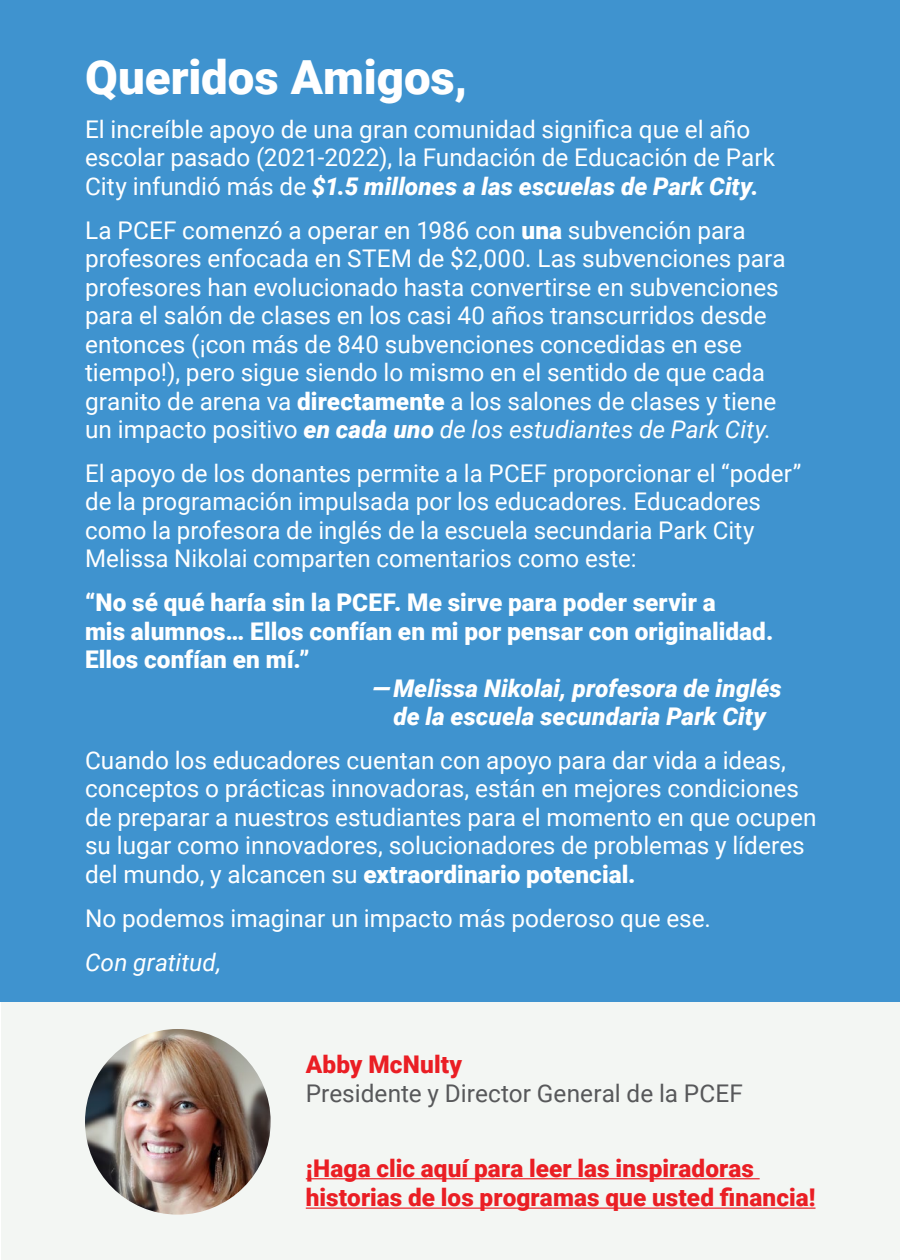
<style>
.page{position:relative;width:900px;height:1260px;background:#fff}
.page>*{position:absolute;margin:0;border:0;box-sizing:border-box;transform-origin:0 0}
.t1{font:900 47px "Roboto";color:#fff}
.t2{font:24.5px/28.5px "Roboto";color:#fff}
.t3{font:900 24.5px "Roboto";color:#fff}
.t4{font:900 24.5px/29.5px "Roboto";color:#ea1e24}
.t5{font:italic 900 24.5px "Roboto";letter-spacing:.005em;color:#fff}
.t6{font:24.5px/29.5px "Roboto";letter-spacing:.005em;color:#57585a}
.t7{font:italic 24.5px "Roboto";letter-spacing:.005em;color:#fff}
.s1{font-weight:900;font-style:italic}
.s2{font-weight:900}
.s3{font-style:italic}
.s4{font-weight:900;color:#ea1e24}
</style>
<div class="page">
<div style="left:2px;top:0;width:898px;height:1260px;background:#f3f6f3"></div>
<div style="left:0;top:0;width:900px;height:1002px;background:#3f93cf"></div>
<hr style="left:306px;top:1178px;width:454px;height:1px;background:#ea1e24">
<hr style="left:306px;top:1208px;width:510px;height:1px;background:#ea1e24">
<img style="left:85px;top:1029px;width:186px;height:186px;border-radius:93px">
<p class="t1" style="left:85px;top:44px;width:384px">Queridos Amigos,</p>
<p class="t2" style="left:85px;top:114px;width:692px">El increíble apoyo de una gran comunidad significa que el año escolar pasado (2021-2022), la Fundación de Educación de Park<br>City infundió más de <span class="s1">$1.5 millones a las escuelas de Park City.</span></p>
<p class="t2" style="left:85px;top:215px;width:702px">La PCEF comenzó a operar en 1986 con <span class="s2">una</span> subvención para profesores enfocada en STEM de $2,000. Las subvenciones para profesores han evolucionado hasta convertirse en subvenciones para el salón de clases en los casi 40 años transcurridos desde entonces (¡con más de 840 subvenciones concedidas en ese tiempo!), pero sigue siendo lo mismo en el sentido de que cada granito de arena va <span class="s2">directamente</span> a los salones de clases y tiene un impacto positivo <span class="s1">en cada uno</span> <span class="s3">de los estudiantes de Park City.</span></p>
<p class="t2" style="left:85px;top:458px;width:718px">El apoyo de los donantes permite a la PCEF proporcionar el “poder” de la programación impulsada por los educadores. Educadores como la profesora de inglés de la escuela secundaria Park City Melissa Nikolai comparten comentarios como este:</p>
<p class="t3" style="left:85px;top:585px;width:632px">“No sé qué haría sin la PCEF. Me sirve para poder servir a</p>
<p class="t3" style="left:85px;top:614px;width:690px">mis alumnos… Ellos confían en mi por pensar con originalidad.</p>
<p class="t3" style="left:85px;top:642px;width:226px">Ellos confían en mí.”</p>
<p class="t5" style="left:373px;top:671px;width:411px">—Melissa Nikolai, profesora de inglés</p>
<p class="t5" style="left:393px;top:699px;width:374px">de la escuela secundaria Park City</p>
<p class="t2" style="left:85px;top:745px;width:733px">Cuando los educadores cuentan con apoyo para dar vida a ideas, conceptos o prácticas innovadoras, están en mejores condiciones de preparar a nuestros estudiantes para el momento en que ocupen su lugar como innovadores, solucionadores de problemas y líderes del mundo, y alcancen su <span class="s2">extraordinario potencial.</span></p>
<p class="t2" style="left:85px;top:903px;width:628px">No podemos imaginar un impacto más poderoso que ese.</p>
<p class="t7" style="left:85px;top:945px;width:138px">Con gratitud,</p>
<p class="t6" style="left:306px;top:1049px;width:439px"><span class="s4">Abby McNulty<br></span>Presidente y Director General de la PCEF</p>
<p class="t4" style="left:306px;top:1153px;width:511px">¡Haga clic aquí para leer las inspiradoras historias de los programas que usted financia!</p>
</div>
